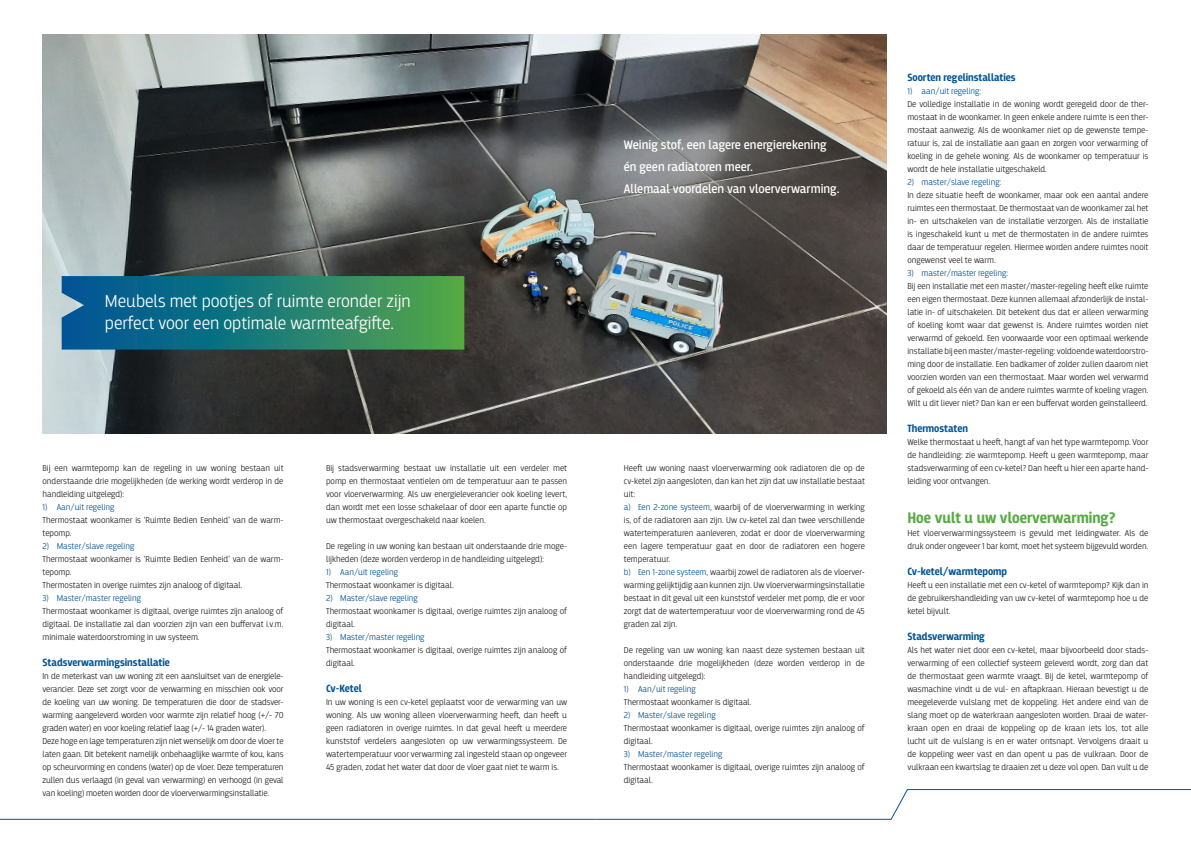
<style>
.page{position:relative;width:1191px;height:842px;background:#fff}
.page>*{position:absolute;margin:0;border:0;box-sizing:border-box;transform-origin:0 0}
.Omschrijving_over_fo{font:300 18px/22px "Breakers";color:#fff}
.grote_kop_groen{font:700 16px "Breakers";color:#56ab40}
.Omschrijving_over_fo-2{font:13px "Breakers";color:#fff}
.Kop_kolom{font:700 11px "Breakers";color:#005495}
.Platte_tekst{font:300 9px/13px "Breakers";color:#231f20;text-align:justify}
.Platte_tekst-2{font:300 9px "Breakers";color:#005495}
.s1{color:#005495}
</style>
<div class="page">
<svg style="left:595px;top:789px;width:596px;height:31px"></svg>
<hr style="left:0;top:819px;width:595px;height:1px;background:#005495">
<img style="left:43px;top:34px;width:843px;height:400px">
<svg style="left:62px;top:276px;width:402px;height:74px;background:#227c74"></svg>
<p class="Omschrijving_over_fo" style="left:105px;top:290px;width:307px">Meubels met pootjes of ruimte eronder zijn perfect voor een optimale warmteafgifte.</p>
<p class="Platte_tekst" style="left:43px;top:462px;width:242px">Bij een warmtepomp kan de regeling in uw woning bestaan uit onderstaande drie mogelijkheden (de werking wordt verderop in de handleiding uitgelegd):</p>
<p class="Platte_tekst-2" style="left:43px;top:502px;width:74px">1) Aan/uit regeling</p>
<p class="Platte_tekst" style="left:43px;top:514px;width:242px">Thermostaat woonkamer is ‘Ruimte Bedien Eenheid’ van de warm&shy;tepomp.</p>
<p class="Platte_tekst-2" style="left:43px;top:541px;width:93px">2) Master/slave regeling</p>
<p class="Platte_tekst" style="left:43px;top:553px;width:242px">Thermostaat woonkamer is ‘Ruimte Bedien Eenheid’ van de warm&shy;tepomp.</p>
<p class="Platte_tekst" style="left:43px;top:579px;width:201px">Thermostaten in overige ruimtes zijn analoog of digitaal.</p>
<p class="Platte_tekst-2" style="left:43px;top:593px;width:100px">3) Master/master regeling</p>
<p class="Platte_tekst" style="left:43px;top:605px;width:242px">Thermostaat woonkamer is digitaal, overige ruimtes zijn analoog of digitaal. De installatie zal dan voorzien zijn van een buffervat i.v.m. minimale waterdoorstroming in uw systeem.</p>
<p class="Kop_kolom" style="left:43px;top:656px;width:129px">Stadsverwarmingsinstallatie</p>
<p class="Platte_tekst" style="left:43px;top:670px;width:242px">In de meterkast van uw woning zit een aansluitset van de energiele&shy;verancier. Deze set zorgt voor de verwarming en misschien ook voor de koeling van uw woning. De temperaturen die door de stadsver&shy;warming aangeleverd worden voor warmte zijn relatief hoog (+/- 70 graden water) en voor koeling relatief laag (+/- 14 graden water).</p>
<p class="Platte_tekst" style="left:43px;top:735px;width:242px">Deze hoge en lage temperaturen zijn niet wenselijk om door de vloer te laten gaan. Dit betekent namelijk onbehaaglijke warmte of kou, kans op scheurvorming en condens (water) op de vloer. Deze temperaturen zullen dus verlaagd (in geval van verwarming) en verhoogd (in geval van koeling) moeten worden door de vloerverwarmingsinstallatie.</p>
<p class="Platte_tekst" style="left:326px;top:462px;width:242px">Bij stadsverwarming bestaat uw installatie uit een verdeler met pomp en thermostaat ventielen om de temperatuur aan te passen voor vloerverwarming. Als uw energieleverancier ook koeling levert, dan wordt met een losse schakelaar of door een aparte functie op uw thermostaat overgeschakeld naar koelen.</p>
<p class="Platte_tekst" style="left:326px;top:540px;width:242px">De regeling in uw woning kan bestaan uit onderstaande drie moge&shy;lijkheden (deze worden verderop in de handleiding uitgelegd):</p>
<p class="Platte_tekst-2" style="left:326px;top:567px;width:74px">1) Aan/uit regeling</p>
<p class="Platte_tekst" style="left:326px;top:579px;width:129px">Thermostaat woonkamer is digitaal.</p>
<p class="Platte_tekst-2" style="left:326px;top:593px;width:93px">2) Master/slave regeling</p>
<p class="Platte_tekst" style="left:326px;top:605px;width:242px">Thermostaat woonkamer is digitaal, overige ruimtes zijn analoog of digitaal.</p>
<p class="Platte_tekst-2" style="left:326px;top:632px;width:100px">3) Master/master regeling</p>
<p class="Platte_tekst" style="left:326px;top:644px;width:242px">Thermostaat woonkamer is digitaal, overige ruimtes zijn analoog of digitaal.</p>
<p class="Kop_kolom" style="left:326px;top:682px;width:37px">Cv-Ketel</p>
<p class="Platte_tekst" style="left:326px;top:696px;width:242px">In uw woning is een cv-ketel geplaatst voor de verwarming van uw woning. Als uw woning alleen vloerverwarming heeft, dan heeft u geen radiatoren in overige ruimtes. In dat geval heeft u meerdere kunststof verdelers aangesloten op uw verwarmingssysteem. De watertemperatuur voor verwarming zal ingesteld staan op ongeveer 45 graden, zodat het water dat door de vloer gaat niet te warm is.</p>
<p class="Omschrijving_over_fo-2" style="left:624px;top:137px;width:204px">Weinig stof, een lagere energierekening</p>
<p class="Omschrijving_over_fo-2" style="left:624px;top:159px;width:131px">én geen radiatoren meer.</p>
<p class="Omschrijving_over_fo-2" style="left:624px;top:181px;width:217px">Allemaal voordelen van vloerverwarming.</p>
<p class="Platte_tekst" style="left:624px;top:462px;width:242px">Heeft uw woning naast vloerverwarming ook radiatoren die op de cv-ketel zijn aangesloten, dan kan het zijn dat uw installatie bestaat uit:</p>
<p class="Platte_tekst" style="left:624px;top:501px;width:242px"><span class="s1">a) Een 2-zone systeem</span>, waarbij of de vloerverwarming in werking is, of de radiatoren aan zijn. Uw cv-ketel zal dan twee verschillende watertemperaturen aanleveren, zodat er door de vloerverwarming een lagere temperatuur gaat en door de radiatoren een hogere temperatuur.</p>
<p class="Platte_tekst" style="left:624px;top:566px;width:242px"><span class="s1">b) Een 1-zone systeem</span>, waarbij zowel de radiatoren als de vloerver&shy;warming gelijktijdig aan kunnen zijn. Uw vloerverwarmingsinstallatie bestaat in dit geval uit een kunststof verdeler met pomp, die er voor zorgt dat de watertemperatuur voor de vloerverwarming rond de 45 graden zal zijn.</p>
<p class="Platte_tekst" style="left:624px;top:644px;width:242px">De regeling van uw woning kan naast deze systemen bestaan uit onderstaande drie mogelijkheden (deze worden verderop in de handleiding uitgelegd):</p>
<p class="Platte_tekst-2" style="left:624px;top:684px;width:74px">1) Aan/uit regeling</p>
<p class="Platte_tekst" style="left:624px;top:696px;width:129px">Thermostaat woonkamer is digitaal.</p>
<p class="Platte_tekst-2" style="left:624px;top:710px;width:93px">2) Master/slave regeling</p>
<p class="Platte_tekst" style="left:624px;top:722px;width:242px">Thermostaat woonkamer is digitaal, overige ruimtes zijn analoog of digitaal.</p>
<p class="Platte_tekst-2" style="left:624px;top:749px;width:100px">3) Master/master regeling</p>
<p class="Platte_tekst" style="left:624px;top:761px;width:242px">Thermostaat woonkamer is digitaal, overige ruimtes zijn analoog of digitaal.</p>
<p class="Kop_kolom" style="left:907px;top:71px;width:110px">Soorten regelinstallaties</p>
<p class="Platte_tekst-2" style="left:907px;top:86px;width:75px">1) aan/uit regeling:</p>
<p class="Platte_tekst" style="left:907px;top:98px;width:242px">De volledige installatie in de woning wordt geregeld door de ther&shy;mostaat in de woonkamer. In geen enkele andere ruimte is een ther&shy;mostaat aanwezig. Als de woonkamer niet op de gewenste tempe&shy;ratuur is, zal de installatie aan gaan en zorgen voor verwarming of koeling in de gehele woning. Als de woonkamer op temperatuur is wordt de hele installatie uitgeschakeld.</p>
<p class="Platte_tekst-2" style="left:907px;top:177px;width:96px">2) master/slave regeling:</p>
<p class="Platte_tekst" style="left:907px;top:189px;width:242px">In deze situatie heeft de woonkamer, maar ook een aantal andere ruimtes een thermostaat. De thermostaat van de woonkamer zal het in- en uitschakelen van de installatie verzorgen. Als de installatie is ingeschakeld kunt u met de thermostaten in de andere ruimtes daar de temperatuur regelen. Hiermee worden andere ruimtes nooit ongewenst veel te warm.</p>
<p class="Platte_tekst-2" style="left:907px;top:268px;width:102px">3) master/master regeling:</p>
<p class="Platte_tekst" style="left:907px;top:280px;width:242px">Bij een installatie met een master/master-regeling heeft elke ruimte een eigen thermostaat. Deze kunnen allemaal afzonderlijk de instal&shy;latie in- of uitschakelen. Dit betekent dus dat er alleen verwarming of koeling komt waar dat gewenst is. Andere ruimtes worden niet verwarmd of gekoeld. Een voorwaarde voor een optimaal werkende installatie bij een master/master-regeling: voldoende waterdoorstro&shy;ming door de installatie. Een badkamer of zolder zullen daarom niet voorzien worden van een thermostaat. Maar worden wel verwarmd of gekoeld als één van de andere ruimtes warmte of koeling vragen.<br>Wilt u dit liever niet? Dan kan er een buffervat worden geïnstalleerd.</p>
<p class="Kop_kolom" style="left:907px;top:422px;width:62px">Thermostaten</p>
<p class="Platte_tekst" style="left:907px;top:436px;width:242px">Welke thermostaat u heeft, hangt af van het type warmtepomp. Voor de handleiding: zie warmtepomp. Heeft u geen warmtepomp, maar stadsverwarming of een cv-ketel? Dan heeft u hier een aparte hand&shy;leiding voor ontvangen.</p>
<p class="grote_kop_groen" style="left:907px;top:508px;width:210px">Hoe vult u uw vloerverwarming?</p>
<p class="Platte_tekst" style="left:907px;top:527px;width:242px">Het vloerverwarmingssysteem is gevuld met leidingwater. Als de druk onder ongeveer 1 bar komt, moet het systeem bijgevuld worden.</p>
<p class="Kop_kolom" style="left:907px;top:565px;width:101px">Cv-ketel/warmtepomp</p>
<p class="Platte_tekst" style="left:907px;top:579px;width:242px">Heeft u een installatie met een cv-ketel of warmtepomp? Kijk dan in de gebruikershandleiding van uw cv-ketel of warmtepomp hoe u de ketel bijvult.</p>
<p class="Kop_kolom" style="left:907px;top:630px;width:79px">Stadsverwarming</p>
<p class="Platte_tekst" style="left:907px;top:644px;width:242px">Als het water niet door een cv-ketel, maar bijvoorbeeld door stads&shy;verwarming of een collectief systeem geleverd wordt, zorg dan dat de thermostaat geen warmte vraagt. Bij de ketel, warmtepomp of wasmachine vindt u de vul- en aftapkraan. Hieraan bevestigt u de meegeleverde vulslang met de koppeling. Het andere eind van de slang moet op de waterkraan aangesloten worden. Draai de water&shy;kraan open en draai de koppeling op de kraan iets los, tot alle lucht uit de vulslang is en er water ontsnapt. Vervolgens draait u de koppeling weer vast en dan opent u pas de vulkraan. Door de vulkraan een kwartslag te draaien zet u deze vol open. Dan vult u de</p>
</div>
